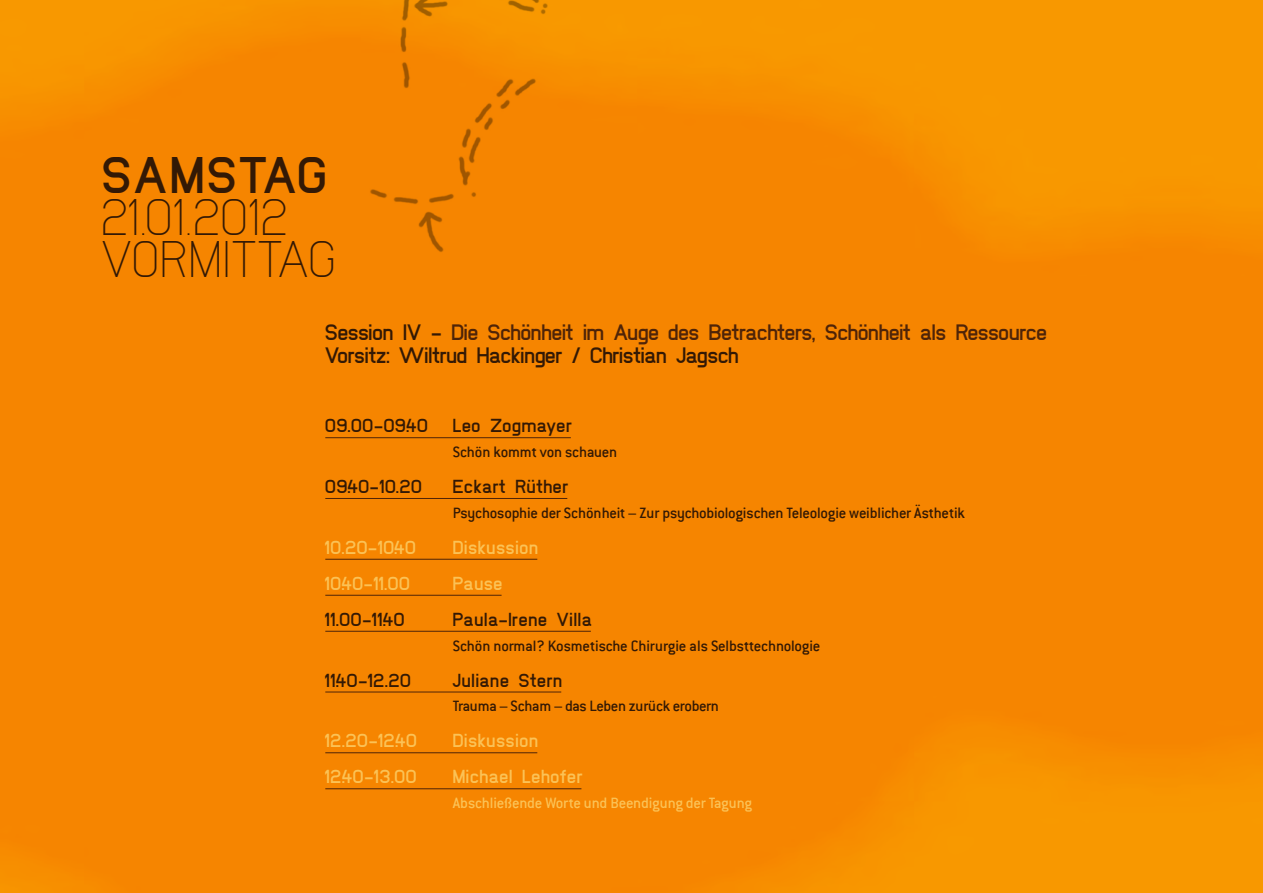
<style>
.page{position:relative;width:1263px;height:893px;background:#fff}
.page>*{position:absolute;margin:0;border:0;box-sizing:border-box;transform-origin:0 0}
.t1{font:45px/42px "New Media";letter-spacing:.075em;color:#331905}
.t2{font:700 45px "New Media";letter-spacing:.075em;color:#331905}
.t3{font:700 19.5px/22.5px "New Media";color:#4f2408}
.t4{font:500 16.5px "Conduit ITC";letter-spacing:-.015em;color:#331905}
.t5{font:700 16.5px "New Media";letter-spacing:.05em;color:#331905}
.t6{font:700 16.5px "New Media";letter-spacing:.05em;color:#fbc256}
.t7{font:500 16.5px "Conduit ITC";letter-spacing:-.015em;color:#fbc256}
.s1{color:#331905}
</style>
<div class="page">
<img style="left:0;top:0;width:1263px;height:893px">
<hr style="left:325px;top:437px;width:246px;height:1px;background:#4f2408">
<hr style="left:325px;top:498px;width:242px;height:1px;background:#4f2408">
<hr style="left:325px;top:559px;width:212px;height:1px;background:#4f2408">
<hr style="left:325px;top:595px;width:177px;height:1px;background:#4f2408">
<hr style="left:325px;top:631px;width:266px;height:1px;background:#4f2408">
<hr style="left:325px;top:692px;width:236px;height:1px;background:#4f2408">
<hr style="left:325px;top:752px;width:212px;height:1px;background:#4f2408">
<hr style="left:325px;top:788px;width:256px;height:1px;background:#4f2408">
<img style="left:325px;top:0;width:240px;height:264px">
<h1 class="t2" style="left:102px;top:143px;width:226px">SAMSTAG</h1>
<h1 class="t1" style="left:102px;top:196px;width:185px">21.01.2012<br>VORMITTA</h1>
<h1 class="t1" style="left:309px;top:238px;width:27px">G</h1>
<p class="t3" style="left:325px;top:321px;width:723px"><span class="s1">Session IV –</span> Die Schönheit im Auge des Betrachters, Schönheit als Ressource<br><span class="s1">Vorsitz: Wiltrud Hackinger / Christian Jagsch</span></p>
<p class="t5" style="left:325px;top:414px;width:104px">09.00–09.40</p>
<p class="t5" style="left:453px;top:414px;width:120px">Leo Zogmayer</p>
<p class="t4" style="left:453px;top:443px;width:166px">Schön kommt von schauen</p>
<p class="t5" style="left:325px;top:475px;width:98px">09.40–10.20</p>
<p class="t5" style="left:453px;top:475px;width:117px">Eckart Rüther</p>
<p class="t4" style="left:453px;top:503px;width:514px">Psychosophie der Schönheit – Zur psychobiologischen Teleologie weiblicher Ästhetik</p>
<p class="t6" style="left:325px;top:535px;width:92px">10.20–10.40</p>
<p class="t6" style="left:453px;top:535px;width:87px">Diskussion</p>
<p class="t6" style="left:325px;top:571px;width:86px">10.40–11.00</p>
<p class="t6" style="left:453px;top:571px;width:51px">Pause</p>
<p class="t5" style="left:325px;top:607px;width:81px">11.00–11.40</p>
<p class="t5" style="left:453px;top:607px;width:140px">Paula-Irene Villa</p>
<p class="t4" style="left:453px;top:636px;width:369px">Schön normal? Kosmetische Chirurgie als Selbsttechnologie</p>
<p class="t5" style="left:325px;top:668px;width:87px">11.40–12.20</p>
<p class="t5" style="left:453px;top:668px;width:111px">Juliane Stern</p>
<p class="t4" style="left:453px;top:697px;width:268px">Trauma – Scham – das Leben zurück erobern</p>
<p class="t6" style="left:325px;top:729px;width:93px">12.20–12.40</p>
<p class="t6" style="left:453px;top:729px;width:87px">Diskussion</p>
<p class="t6" style="left:325px;top:765px;width:93px">12.40–13.00</p>
<p class="t6" style="left:453px;top:765px;width:131px">Michael Lehofer</p>
<p class="t7" style="left:453px;top:794px;width:301px">Abschließende Worte und Beendigung der Tagung</p>
</div>
